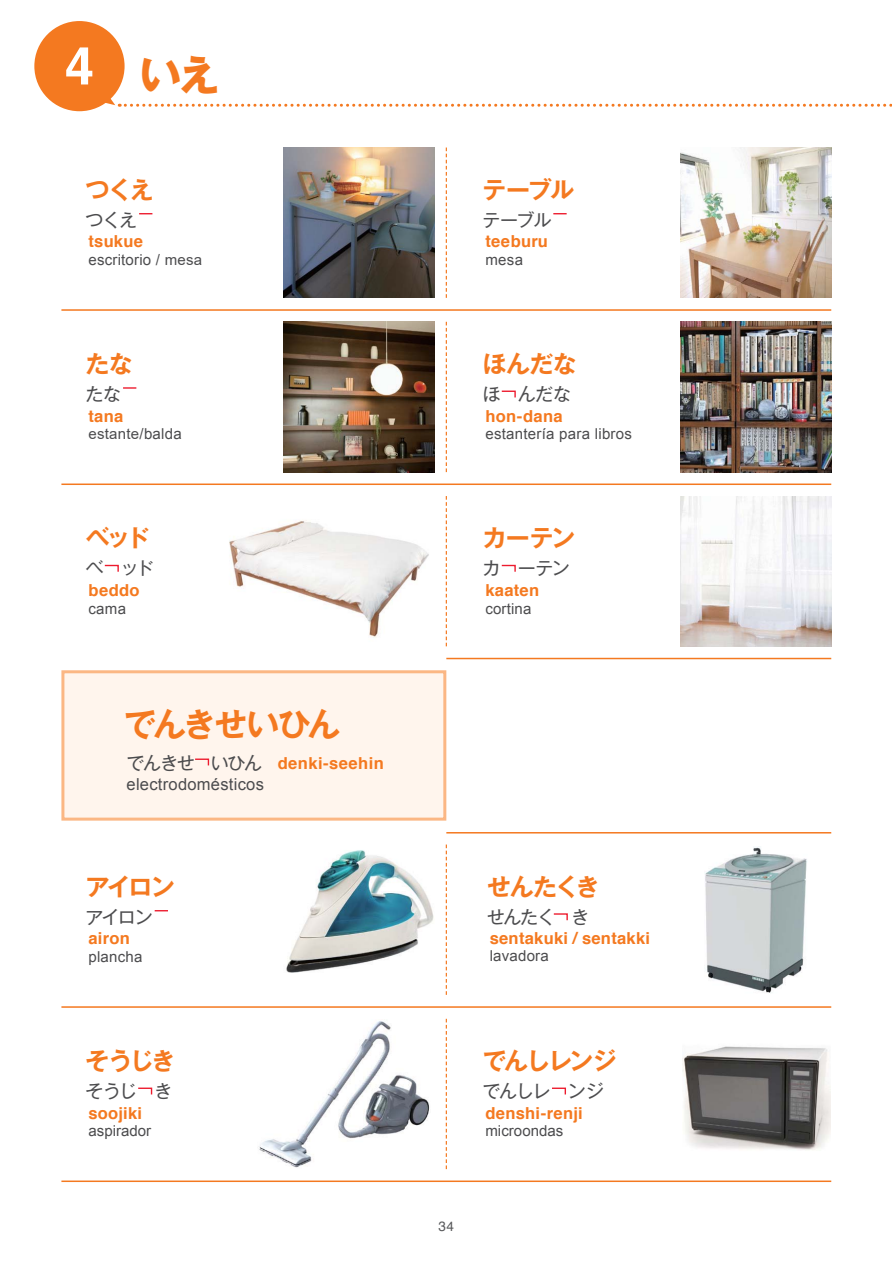
<style>
.page{position:relative;width:893px;height:1263px;background:#fff}
.page>*{position:absolute;margin:0;border:0;box-sizing:border-box;transform-origin:0 0}
.t1{font:42.15px "Gothic MB101 Pro Bold 90 msp RKSJ H";color:#f47920}
.t2{font:33px "Gothic MB101 Pro De Bold 90 msp RKSJ H";letter-spacing:-.08em;color:#f47920}
.t3{font:24px "Gothic MB101 Pro De Bold 90 msp RKSJ H";letter-spacing:-.08em;color:#f47920}
.t4{font:18px "Gothic MB101 Pro Regular 90 msp RKSJ H";letter-spacing:-.07em;color:#4c4c4e}
.t5{font:700 16.5px "Helvetica";letter-spacing:.015em;color:#f47920}
.t6{font:16.5px "Arial";letter-spacing:.015em;color:#4c4c4e}
.t7{font:15px "Arial";letter-spacing:.015em;color:#4c4c4e}
.t8{font:13.5px "Helvetica";color:#58595b}
.s1{font-style:inherit}
.s2{font-family:"Gothic MB101 Pro Regular 90 msp RKSJ H";font-weight:400;font-size:18px;color:#4c4c4e}
</style>
<div class="page">
<img style="left:284px;top:148px;width:150px;height:150px">
<img style="left:681px;top:148px;width:150px;height:150px">
<img style="left:284px;top:322px;width:150px;height:150px">
<img style="left:681px;top:322px;width:150px;height:150px">
<img style="left:229px;top:520px;width:200px;height:118px">
<img style="left:681px;top:496px;width:150px;height:150px">
<img style="left:286px;top:850px;width:148px;height:123px">
<img style="left:705px;top:846px;width:102px;height:147px">
<img style="left:259px;top:1021px;width:171px;height:147px">
<img style="left:682px;top:1046px;width:148px;height:104px">
<svg style="left:103px;top:97px;width:788px;height:10px"></svg>
<div style="left:34px;top:21px;width:91px;height:90px;background:#f47920;border-radius:50%"></div>
<svg style="left:139px;top:213px;width:13px;height:1px"></svg>
<svg style="left:446px;top:148px;width:1px;height:150px"></svg>
<svg style="left:553px;top:213px;width:14px;height:1px"></svg>
<hr style="left:61px;top:309px;width:770px;height:2px;background:#f47920">
<svg style="left:123px;top:387px;width:13px;height:2px"></svg>
<svg style="left:446px;top:322px;width:1px;height:150px"></svg>
<svg style="left:501px;top:390px;width:15px;height:8px"></svg>
<hr style="left:61px;top:484px;width:770px;height:1px;background:#f47920">
<svg style="left:104px;top:564px;width:15px;height:8px"></svg>
<svg style="left:446px;top:496px;width:1px;height:150px"></svg>
<svg style="left:501px;top:564px;width:15px;height:8px"></svg>
<hr style="left:446px;top:658px;width:385px;height:1px;background:#f47920">
<div style="left:63px;top:672px;width:382px;height:147px;background:#fff5ed"></div>
<svg style="left:195px;top:758px;width:15px;height:8px"></svg>
<div style="left:61px;top:670px;width:385px;height:151px;border:3px solid #fbb784"></div>
<hr style="left:446px;top:832px;width:385px;height:2px;background:#f47920">
<svg style="left:155px;top:910px;width:13px;height:1px"></svg>
<svg style="left:446px;top:845px;width:1px;height:150px"></svg>
<svg style="left:553px;top:913px;width:15px;height:8px"></svg>
<hr style="left:61px;top:1006px;width:770px;height:2px;background:#f47920">
<svg style="left:138px;top:1087px;width:15px;height:8px"></svg>
<svg style="left:446px;top:1019px;width:1px;height:150px"></svg>
<svg style="left:552px;top:1087px;width:14px;height:8px"></svg>
<hr style="left:61px;top:1181px;width:770px;height:1px;background:#f47920">
<h1 class="t1" style="left:65px;top:59px;width:157px"><sup>4</sup> いえ</h1>
<h3 class="t3" style="left:85px;top:181px;width:70px">つくえ</h3>
<p class="t4" style="left:85px;top:213px;width:53px">つくえ</p>
<p class="t5" style="left:88px;top:235px;width:56px">tsukue</p>
<p class="t7" style="left:88px;top:250px;width:115px">escritorio <span class="s1">/ mesa</span></p>
<h3 class="t3" style="left:85px;top:355px;width:49px">たな</h3>
<p class="t4" style="left:85px;top:387px;width:37px">たな</p>
<p class="t5" style="left:88px;top:409px;width:36px">tana</p>
<p class="t7" style="left:88px;top:424px;width:95px">estante/balda</p>
<h3 class="t3" style="left:85px;top:529px;width:66px">ベッド</h3>
<p class="t4" style="left:85px;top:562px;width:70px">ベ ッド</p>
<p class="t5" style="left:88px;top:583px;width:53px">beddo</p>
<p class="t7" style="left:88px;top:598px;width:39px">cama</p>
<h2 class="t2" style="left:124px;top:712px;width:218px">でんきせいひん</h2>
<p class="t5" style="left:127px;top:756px;width:259px"><span class="s2">でんきせ いひん　</span>denki-seehin</p>
<p class="t6" style="left:127px;top:773px;width:139px">electrodomésticos</p>
<h3 class="t3" style="left:85px;top:878px;width:91px">アイロン</h3>
<p class="t4" style="left:85px;top:910px;width:69px">アイロン</p>
<p class="t5" style="left:88px;top:932px;width:43px">airon</p>
<p class="t7" style="left:88px;top:947px;width:55px">plancha</p>
<h3 class="t3" style="left:85px;top:1052px;width:91px">そうじき</h3>
<p class="t4" style="left:85px;top:1084px;width:88px">そうじ き</p>
<p class="t5" style="left:88px;top:1106px;width:55px">soojiki</p>
<p class="t7" style="left:88px;top:1121px;width:64px">aspirador</p>
<h3 class="t3" style="left:482px;top:181px;width:93px">テーブル</h3>
<p class="t4" style="left:482px;top:213px;width:70px">テーブル</p>
<p class="t5" style="left:485px;top:235px;width:64px">teeburu</p>
<p class="t7" style="left:485px;top:250px;width:39px">mesa</p>
<h3 class="t3" style="left:482px;top:355px;width:96px">ほんだな</h3>
<p class="t4" style="left:482px;top:387px;width:90px">ほ んだな</p>
<p class="t5" style="left:485px;top:409px;width:79px">hon-dana</p>
<p class="t7" style="left:485px;top:424px;width:148px">estantería para libros</p>
<h3 class="t3" style="left:482px;top:529px;width:94px">カーテン</h3>
<p class="t4" style="left:482px;top:562px;width:89px">カ ーテン</p>
<p class="t5" style="left:485px;top:583px;width:55px">kaaten</p>
<p class="t7" style="left:485px;top:598px;width:48px">cortina</p>
<h3 class="t3" style="left:487px;top:878px;width:114px">せんたくき</h3>
<p class="t4" style="left:487px;top:910px;width:104px">せんたく き</p>
<p class="t5" style="left:490px;top:932px;width:162px">sentakuki / sentakki</p>
<p class="t7" style="left:490px;top:946px;width:61px">lavadora</p>
<h3 class="t3" style="left:482px;top:1052px;width:136px">でんしレンジ</h3>
<p class="t4" style="left:482px;top:1084px;width:123px">でんしレ ンジ</p>
<p class="t5" style="left:485px;top:1106px;width:99px">denshi-renji</p>
<p class="t7" style="left:485px;top:1121px;width:79px">microondas</p>
<p class="t8" style="left:439px;top:1220px;width:17px">34</p>
</div>
